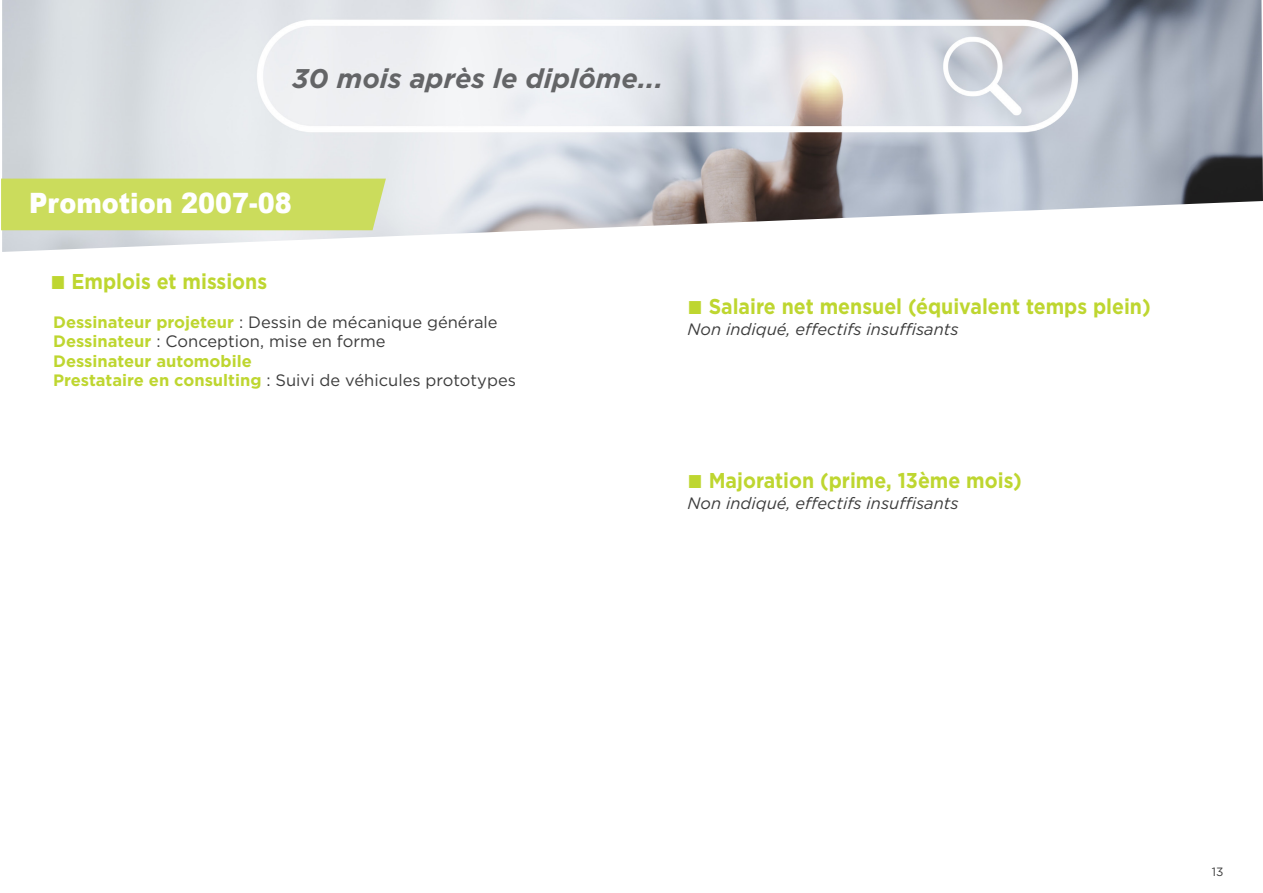
<style>
.page{position:relative;width:1263px;height:893px;background:#fff}
.page>*{position:absolute;margin:0;border:0;box-sizing:border-box;transform-origin:0 0}
.t1{font:900 28.05px "Arial";color:#fff;scale:.91 1}
.TITRE_ORANGE{font:italic 700 27px "Gotham";color:#646567}
.t2{font:700 21.45px "Gotham";color:#bed630;scale:.91 1}
.EMPLOIS{font:16.5px "Gotham";color:#3c3c3c}
.t3{font:italic 16.5px "Gotham";color:#3c3c3c}
.EMPLOIS-2{font:700 16.5px "Gotham";color:#bed630}
.t4{font:12px "Gotham";color:#3c3c3c}
.s1{font-family:"Arial";font-weight:900;font-size:28.05px}
.s2{font-weight:700;color:#bed630}
</style>
<div class="page">
<img style="left:2px;top:0;width:1261px;height:252px">
<div style="left:1px;top:179px;width:385px;height:51px;background:#cbdc5c"></div>
<p class="TITRE_ORANGE" style="left:293px;top:60px;width:372px">30 mois après le diplôme...</p>
<p class="t1" style="left:29px;top:183px;width:290px">Promotion 2007-08</p>
<p class="t2" style="left:50px;top:268px;width:240px"><span class="s1">■</span> Emplois et missions</p>
<p class="EMPLOIS" style="left:53px;top:311px;width:446px"><span class="s2">Dessinateur projeteur</span> : Dessin de mécanique générale</p>
<p class="EMPLOIS" style="left:53px;top:331px;width:334px"><span class="s2">Dessinateur</span> : Conception, mise en forme</p>
<p class="EMPLOIS-2" style="left:53px;top:350px;width:200px">Dessinateur automobile</p>
<p class="EMPLOIS" style="left:53px;top:370px;width:464px"><span class="s2">Prestataire en consulting</span> : Suivi de véhicules prototypes</p>
<p class="t2" style="left:687px;top:292px;width:511px"><span class="s1">■</span> Salaire net mensuel (équivalent temps plein)</p>
<p class="t3" style="left:687px;top:319px;width:273px">Non indiqué, effectifs insuffisants</p>
<p class="t2" style="left:687px;top:466px;width:369px"><span class="s1">■</span> Majoration (prime, 13ème mois)</p>
<p class="t3" style="left:687px;top:493px;width:273px">Non indiqué, effectifs insuffisants</p>
<p class="t4" style="left:1212px;top:864px;width:13px">13</p>
</div>
